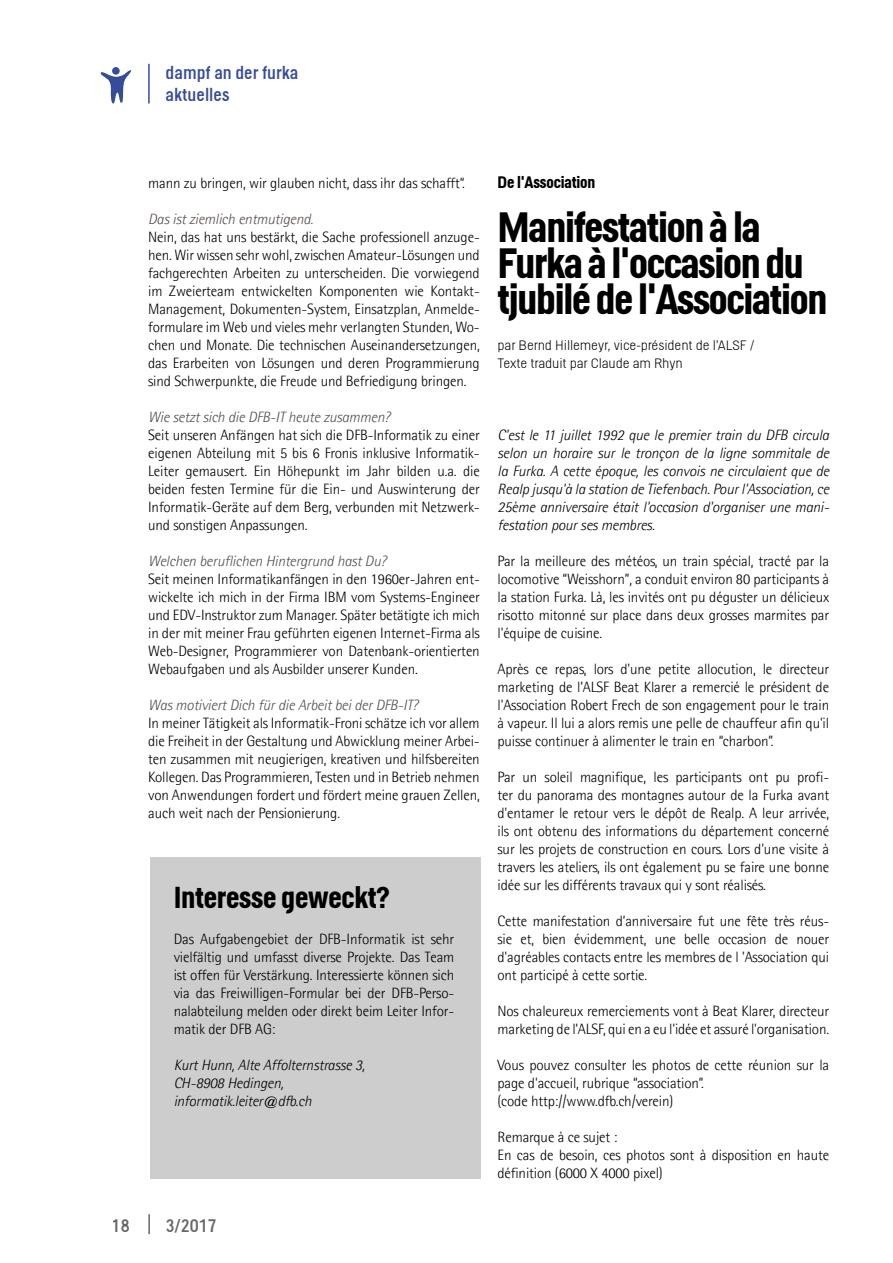
<style>
.page{position:relative;width:893px;height:1263px;background:#fff}
.page>*{position:absolute;margin:0;border:0;box-sizing:border-box;transform-origin:0 0}
.t1{font:700 42px/36px "Helsinki";letter-spacing:-.03em;color:#000}
.t2{font:700 30px "Helsinki";letter-spacing:-.01em;color:#000}
.t3{font:18px/21.6px "Helsinki";color:#364d95}
.t4{font:18px "Helsinki";color:#000}
.t5{font:700 16.5px "Helsinki";letter-spacing:-.01em;color:#000}
.t6{font:300 15px/18px "Agfa Rotis Semisans";letter-spacing:-.01em;color:#000;text-align:justify}
.t7{font:italic 300 15px/18px "Agfa Rotis Semisans";letter-spacing:-.01em;color:#000;text-align:justify}
.t8{font:italic 300 15px "Agfa Rotis Semisans";letter-spacing:-.01em;color:#544d48}
.t9{font:300 13.5px/18px "Helsinki";letter-spacing:-.01em;color:#000}
</style>
<div class="page">
<svg style="left:100px;top:67px;width:32px;height:37px"></svg>
<hr style="left:148px;top:64px;width:2px;height:40px;background:#364d95">
<hr style="left:148px;top:1214px;width:2px;height:20px;background:#000">
<div style="left:150px;top:857px;width:331px;height:321px;background:#cecdcd"></div>
<p class="t3" style="left:166px;top:61px;width:134px">dampf an der furka aktuelles</p>
<p class="t6" style="left:148px;top:174px;width:318px">mann zu bringen, wir glauben nicht, dass ihr das schafft“.</p>
<p class="t8" style="left:148px;top:210px;width:167px">Das ist ziemlich entmutigend.</p>
<p class="t6" style="left:148px;top:228px;width:333px">Nein, das hat uns bestärkt, die Sache professionell anzuge&shy;hen. Wir wissen sehr wohl, zwischen Amateur-Lösungen und fachgerechten Arbeiten zu unterscheiden. Die vorwiegend im Zweierteam entwickelten Komponenten wie Kontakt-Management, Dokumenten-System, Einsatzplan, Anmelde&shy;formulare im Web und vieles mehr verlangten Stunden, Wo&shy;chen und Monate. Die technischen Auseinandersetzungen, das Erarbeiten von Lösungen und deren Programmierung sind Schwerpunkte, die Freude und Befriedigung bringen.</p>
<p class="t8" style="left:148px;top:408px;width:244px">Wie setzt sich die DFB-IT heute zusammen?</p>
<p class="t6" style="left:148px;top:426px;width:333px">Seit unseren Anfängen hat sich die DFB-Informatik zu einer eigenen Abteilung mit 5 bis 6 Fronis inklusive Informatik-Leiter gemausert. Ein Höhepunkt im Jahr bilden u.a. die beiden festen Termine für die Ein- und Auswinterung der Informatik-Geräte auf dem Berg, verbunden mit Netzwerk&shy;und sonstigen Anpassungen.</p>
<p class="t8" style="left:148px;top:552px;width:240px">Welchen beruflichen Hintergrund hast Du?</p>
<p class="t6" style="left:148px;top:570px;width:333px">Seit meinen Informatikanfängen in den 1960er-Jahren ent&shy;wickelte ich mich in der Firma IBM vom Systems-Engineer und EDV-Instruktor zum Manager. Später betätigte ich mich in der mit meiner Frau geführten eigenen Internet-Firma als Web-Designer, Programmierer von Datenbank-orientierten Webaufgaben und als Ausbilder unserer Kunden.</p>
<p class="t8" style="left:148px;top:696px;width:272px">Was motiviert Dich für die Arbeit bei der DFB-IT?</p>
<p class="t6" style="left:148px;top:714px;width:333px">In meiner Tätigkeit als Informatik-Froni schätze ich vor allem die Freiheit in der Gestaltung und Abwicklung meiner Arbei&shy;ten zusammen mit neugierigen, kreativen und hilfsbereiten Kollegen. Das Programmieren, Testen und in Betrieb nehmen von Anwendungen fordert und fördert meine grauen Zellen, auch weit nach der Pensionierung.</p>
<h2 class="t2" style="left:174px;top:879px;width:218px">Interesse geweckt?</h2>
<p class="t6" style="left:174px;top:930px;width:282px">Das Aufgabengebiet der DFB-Informatik ist sehr vielfältig und umfasst diverse Projekte. Das Team ist offen für Verstärkung. Interessierte können sich via das Freiwilligen-Formular bei der DFB-Perso&shy;nalabteilung melden oder direkt beim Leiter Infor&shy;matik der DFB AG:</p>
<p class="t7" style="left:174px;top:1056px;width:193px;text-align:left">Kurt Hunn, Alte Affolternstrasse 3,<br>CH-8908 Hedingen, informatik.leiter@dfb.ch</p>
<p class="t4" style="left:112px;top:1215px;width:19px">18</p>
<p class="t4" style="left:165px;top:1215px;width:53px">3/2017</p>
<p class="t5" style="left:497px;top:172px;width:99px">De l'Association</p>
<h1 class="t1" style="left:497px;top:208px;width:331px">Manifestation à la<br>Furka à l'occasion du tjubilé de l'Association</h1>
<p class="t9" style="left:497px;top:336px;width:259px">par Bernd Hillemeyr, vice-président de l’ALSF /<br>Texte traduit par Claude am Rhyn</p>
<p class="t7" style="left:497px;top:426px;width:333px">C'est le 11 juillet 1992 que le premier train du DFB circula selon un horaire sur le tronçon de la ligne sommitale de la Furka. A cette époque, les convois ne circulaient que de Realp jusqu'à la station de Tiefenbach. Pour l'Association, ce 25ème anniversaire était l'occasion d'organiser une mani&shy;festation pour ses membres.</p>
<p class="t6" style="left:497px;top:552px;width:333px">Par la meilleure des météos, un train spécial, tracté par la locomotive “Weisshorn”, a conduit environ 80 participants à la station Furka. Là, les invités ont pu déguster un délicieux risotto mitonné sur place dans deux grosses marmites par l'équipe de cuisine.</p>
<p class="t6" style="left:497px;top:660px;width:333px">Après ce repas, lors d'une petite allocution, le directeur marketing de l’ALSF Beat Klarer a remercié le président de l'Association Robert Frech de son engagement pour le train à vapeur. Il lui a alors remis une pelle de chauffeur afin qu'il puisse continuer à alimenter le train en “charbon”.</p>
<p class="t6" style="left:497px;top:768px;width:333px">Par un soleil magnifique, les participants ont pu profi&shy;ter du panorama des montagnes autour de la Furka avant d'entamer le retour vers le dépôt de Realp. A leur arrivée, ils ont obtenu des informations du département concerné sur les projets de construction en cours. Lors d'une visite à travers les ateliers, ils ont également pu se faire une bonne idée sur les différents travaux qui y sont réalisés.</p>
<p class="t6" style="left:497px;top:912px;width:333px">Cette manifestation d’anniversaire fut une fête très réus&shy;sie et, bien évidemment, une belle occasion de nouer d'agréables contacts entre les membres de l 'Association qui ont participé à cette sortie.</p>
<p class="t6" style="left:497px;top:1002px;width:333px">Nos chaleureux remerciements vont à Beat Klarer, directeur marketing de l’ALSF, qui en a eu l'idée et assuré l'organisation.</p>
<p class="t6" style="left:497px;top:1056px;width:333px;text-align:left">Vous pouvez consulter les photos de cette réunion sur la page d'accueil, rubrique “association”.<br>(code http://www.dfb.ch/verein)</p>
<p class="t6" style="left:497px;top:1128px;width:333px;text-align:left">Remarque à ce sujet :<br>En cas de besoin, ces photos sont à disposition en haute définition (6000 X 4000 pixel)</p>
</div>
